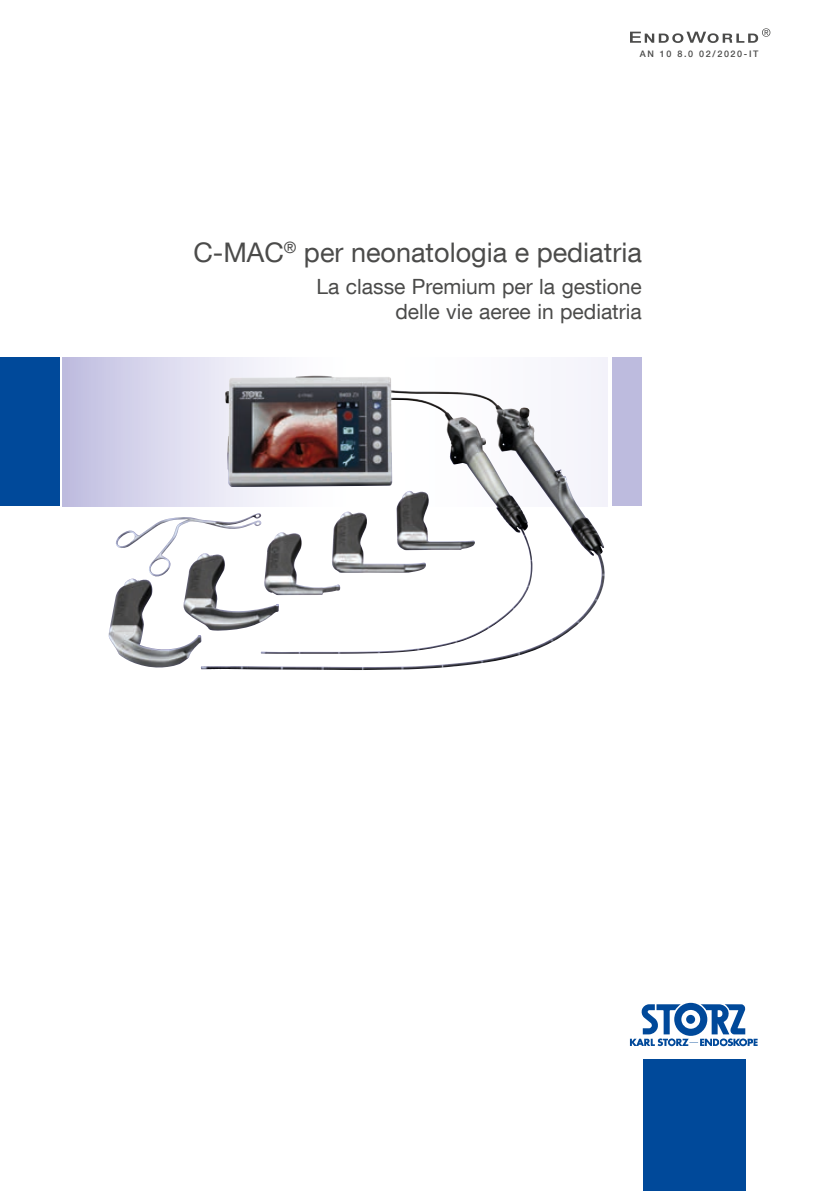
<style>
.page{position:relative;width:830px;height:1191px;background:#fff}
.page>*{position:absolute;margin:0;border:0;box-sizing:border-box;transform-origin:0 0}
.t1{font:27px "KS Helvetica Neue";color:#4b4b4a}
.t2{font:21px/25.2px "KS Helvetica Neue";color:#4b4b4a;text-align:right}
.t3{font:500 9px "KS Helvetica Neue";letter-spacing:.18em;color:#4b4b4a}
</style>
<div class="page">
<div style="left:0;top:357px;width:60px;height:149px;background:#00499a"></div>
<svg style="left:63px;top:357px;width:544px;height:149px"></svg>
<div style="left:611px;top:357px;width:30px;height:149px;background:#bdbbde"></div>
<svg style="left:630px;top:28px;width:140px;height:15px"></svg>
<svg style="left:629px;top:1002px;width:128px;height:44px"></svg>
<div style="left:642px;top:1059px;width:102px;height:132px;background:#00499a"></div>
<img style="left:225px;top:376px;width:305px;height:278px">
<p class="t3" style="left:639px;top:49px;width:120px">AN 10 8.0 02/2020-IT</p>
<p class="t1" style="left:193px;top:236px;width:450px">C-MAC<sup>®</sup> per neonatologia e pediatria</p>
<p class="t2" style="left:316px;top:273px;width:327px">La classe Premium per la gestione delle vie aeree in pediatria</p>
</div>
